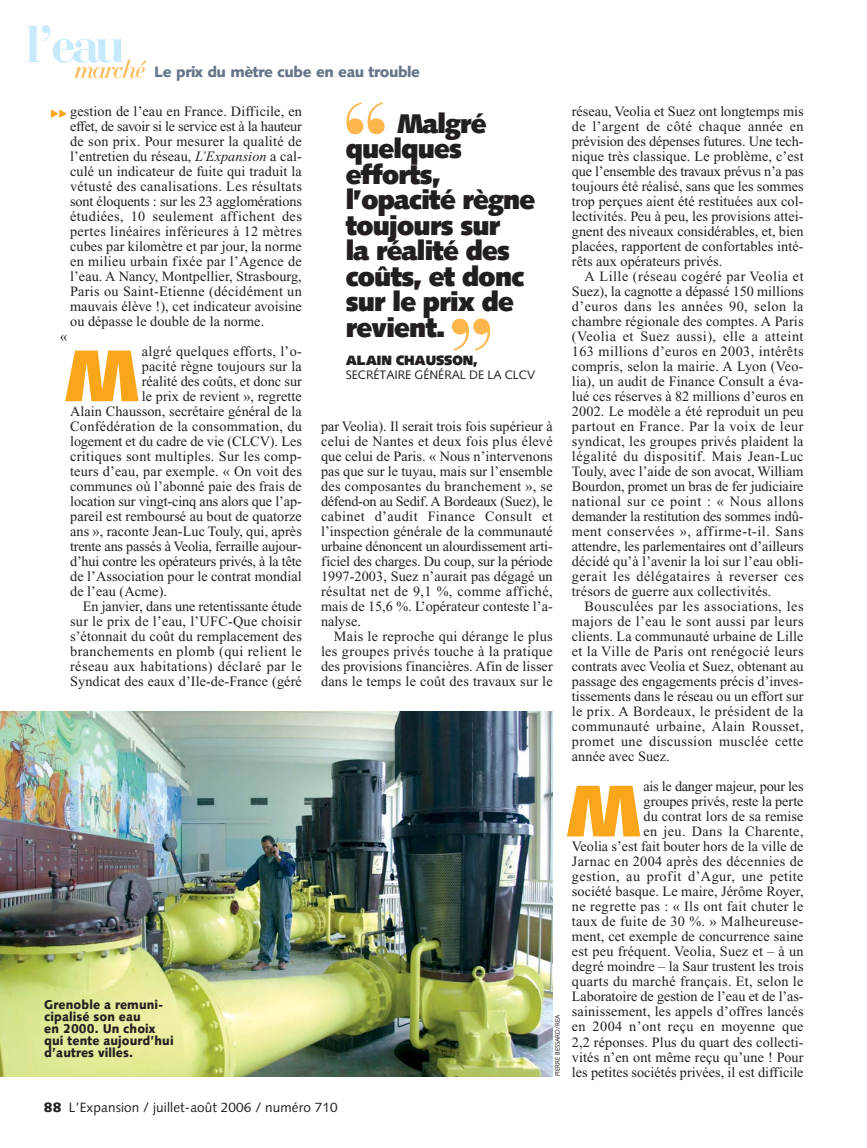
<style>
.page{position:relative;width:867px;height:1148px;background:#fff}
.page>*{position:absolute;margin:0;border:0;box-sizing:border-box;transform-origin:0 0}
.t1{font:700 108px "Bauer Bodoni BT";color:#fcb64c}
.t2{font:900 73.2px "Syntax LT Std";color:#faa61a}
.t3{font:900 27px/25.5px "Syntax LT Std";letter-spacing:-.025em;color:#231f20;scale:.95 1}
.t4{font:900 15px "Syntax LT Std";letter-spacing:-.03em;color:#66758a}
.t5{font:14.25px/15px "Times New Roman";letter-spacing:.005em;color:#231f20;text-align:justify}
.t6{font:14.25px "Times New Roman";letter-spacing:-.015em;color:#231f20}
.t7{font:14.25px "Times New Roman";letter-spacing:.03em;color:#231f20}
.t8{font:13.5px "Syntax LT Std";letter-spacing:.01em;color:#231f20}
.t9{font:900 13.5px "Syntax LT Std";letter-spacing:-.005em;color:#231f20}
.t10{font:900 12.75px/12px "Syntax LT Std";letter-spacing:.005em;color:#231f20;scale:.95 1}
.t11{font:12.3px "Syntax LT Std";letter-spacing:-.005em;color:#231f20}
.t12{font:6.75px "Syntax LT Std";letter-spacing:-.005em;color:#231f20;scale:.95 1}
.s1{font-family:"Bauer Bodoni BT";font-weight:400;font-style:italic;font-size:27px;color:#fcb64c}
.s2{font-style:italic}
.s3{font-weight:900}
</style>
<div class="page">
<img style="left:0;top:711px;width:553px;height:365px">
<p class="t4" style="left:26px;top:66px;width:396px"><sup>l’eau</sup><span class="s1">marché</span> Le prix du mètre cube en eau trouble</p>
<p class="t5" style="left:70px;top:105px;width:233px">gestion de l’eau en France. Difficile, en effet, de savoir si le service est à la hauteur de son prix. Pour mesurer la qualité de l’entretien du réseau, <span class="s2">L’Expansion</span> a cal&shy;culé un indicateur de fuite qui traduit la vétusté des canalisations. Les résultats sont éloquents : sur les 23 agglomérations étudiées, 10 seulement affichent des pertes linéaires inférieures à 12 mètres cubes par kilomètre et par jour, la norme en milieu urbain fixée par l’Agence de l’eau. A Nancy, Montpellier, Strasbourg, Paris ou Saint-Etienne (décidément un mauvais élève !), cet indicateur avoisine ou dépasse le double de la norme.</p>
<h2 class="t2" style="left:65px;top:344px;width:75px">M</h2>
<p class="t5" style="left:142px;top:345px;width:162px">algré quelques efforts, l’o-</p>
<p class="t5" style="left:60px;top:330px;width:9px">«</p>
<p class="t5" style="left:142px;top:360px;width:162px">pacité règne toujours sur la</p>
<p class="t5" style="left:142px;top:375px;width:162px">réalité des coûts, et donc sur</p>
<p class="t5" style="left:142px;top:390px;width:162px">le prix de revient », regrette</p>
<p class="t5" style="left:70px;top:405px;width:233px">Alain Chausson, secrétaire général de la</p>
<p class="t5" style="left:70px;top:420px;width:233px">Confédération de la consommation, du</p>
<p class="t5" style="left:70px;top:435px;width:233px">logement et du cadre de vie (CLCV). Les</p>
<p class="t5" style="left:70px;top:450px;width:233px">critiques sont multiples. Sur les comp-</p>
<p class="t5" style="left:70px;top:465px;width:233px">teurs d’eau, par exemple. « On voit des</p>
<p class="t5" style="left:70px;top:480px;width:233px">communes où l’abonné paie des frais de</p>
<p class="t5" style="left:70px;top:495px;width:233px">location sur vingt-cinq ans alors que l’ap-</p>
<p class="t5" style="left:70px;top:510px;width:233px">pareil est remboursé au bout de quatorze</p>
<p class="t5" style="left:70px;top:525px;width:233px">ans », raconte Jean-Luc Touly, qui, après</p>
<p class="t6" style="left:70px;top:541px;width:233px">trente ans passés à Veolia, ferraille aujour-</p>
<p class="t6" style="left:70px;top:556px;width:233px">d’hui contre les opérateurs privés, à la tête</p>
<p class="t5" style="left:70px;top:570px;width:233px">de l’Association pour le contrat mondial</p>
<p class="t5" style="left:70px;top:585px;width:98px">de l’eau (Acme).</p>
<p class="t5" style="left:83px;top:600px;width:220px">En janvier, dans une retentissante étude</p>
<p class="t5" style="left:70px;top:615px;width:233px">sur le prix de l’eau, l’UFC-Que choisir</p>
<p class="t5" style="left:70px;top:630px;width:233px">s’étonnait du coût du remplacement des</p>
<p class="t7" style="left:70px;top:646px;width:233px">branchements en plomb (qui relient le</p>
<p class="t7" style="left:70px;top:661px;width:233px">réseau aux habitations) déclaré par le</p>
<p class="t5" style="left:70px;top:675px;width:233px">Syndicat des eaux d’Ile-de-France (géré</p>
<p class="t10" style="left:44px;top:999px;width:138px">Grenoble a remuni&shy;cipalisé son eau<br>en 2000. Un choix qui tente aujourd’hui d’autres villes.</p>
<h1 class="t1" style="left:341px;top:105px;width:52px">“</h1>
<p class="t5" style="left:572px;top:105px;width:233px">réseau, Veolia et Suez ont longtemps mis de l’argent de côté chaque année en prévision des dépenses futures. Une tech&shy;nique très classique. Le problème, c’est que l’ensemble des travaux prévus n’a pas toujours été réalisé, sans que les sommes trop perçues aient été restituées aux col&shy;lectivités. Peu à peu, les provisions attei&shy;gnent des niveaux considérables, et, bien placées, rapportent de confortables inté&shy;rêts aux opérateurs privés.</p>
<p class="t5" style="left:572px;top:270px;width:233px;text-indent:13px">A Lille (réseau cogéré par Veolia et Suez), la cagnotte a dépassé 150 millions d’euros dans les années 90, selon la chambre régionale des comptes. A Paris (Veolia et Suez aussi), elle a atteint 163 millions d’euros en 2003, intérêts compris, selon la mairie. A Lyon (Veo&shy;lia), un audit de Finance Consult a éva&shy;lué ces réserves à 82 millions d’euros en 2002. Le modèle a été reproduit un peu partout en France. Par la voix de leur syndicat, les groupes privés plaident la légalité du dispositif. Mais Jean-Luc Touly, avec l’aide de son avocat, William Bourdon, promet un bras de fer judiciaire national sur ce point : « Nous allons demander la restitution des sommes indû&shy;ment conservées », affirme-t-il. Sans attendre, les parlementaires ont d’ailleurs décidé qu’à l’avenir la loi sur l’eau obli&shy;gerait les délégataires à reverser ces trésors de guerre aux collectivités.</p>
<p class="t5" style="left:572px;top:600px;width:233px;text-indent:13px">Bousculées par les associations, les majors de l’eau le sont aussi par leurs clients. La communauté urbaine de Lille et la Ville de Paris ont renégocié leurs contrats avec Veolia et Suez, obtenant au passage des engagements précis d’inves&shy;tissements dans le réseau ou un effort sur le prix. A Bordeaux, le président de la communauté urbaine, Alain Rousset, promet une discussion musclée cette année avec Suez.</p>
<h2 class="t2" style="left:567px;top:779px;width:75px">M</h2>
<h3 class="t3" style="left:346px;top:113px;width:201px;text-indent:52px">Malgré quelques efforts, l’opacité règne toujours sur<br>la réalité des coûts, et donc sur le prix de revient.</h3>
<h1 class="t1" style="left:446px;top:321px;width:52px">”</h1>
<p class="t9" style="left:346px;top:355px;width:134px">ALAIN CHAUSSON,</p>
<p class="t11" style="left:346px;top:369px;width:191px">SECRÉTAIRE GÉNÉRAL DE LA CLCV</p>
<p class="t5" style="left:321px;top:420px;width:233px">par Veolia). Il serait trois fois supérieur à celui de Nantes et deux fois plus élevé que celui de Paris. « Nous n’intervenons pas que sur le tuyau, mais sur l’ensemble des composantes du branchement », se défend-on au Sedif. A Bordeaux (Suez), le cabinet d’audit Finance Consult et l’inspection générale de la communauté urbaine dénoncent un alourdissement arti&shy;ficiel des charges. Du coup, sur la période 1997-2003, Suez n’aurait pas dégagé un résultat net de 9,1 %, comme affiché, mais de 15,6 %. L’opérateur conteste l’a&shy;nalyse.</p>
<p class="t5" style="left:321px;top:630px;width:233px;text-indent:13px">Mais le reproche qui dérange le plus les groupes privés touche à la pratique des provisions financières. Afin de lisser dans le temps le coût des travaux sur le</p>
<p class="t5" style="left:572px;top:780px;width:233px;text-align:right">ais le danger majeur, pour les<br>groupes privés, reste la perte<br>du contrat lors de sa remise<br>en jeu. Dans la Charente,<br>Veolia s’est fait bouter hors de la ville de Jarnac en 2004 après des décennies de gestion, au profit d’Agur, une petite société basque. Le maire, Jérôme Royer, ne regrette pas : « Ils ont fait chuter le taux de fuite de 30 %. » Malheureuse&shy;ment, cet exemple de concurrence saine est peu fréquent. Veolia, Suez et – à un degré moindre – la Saur trustent les trois quarts du marché français. Et, selon le Laboratoire de gestion de l’eau et de l’as&shy;sainissement, les appels d’offres lancés en 2004 n’ont reçu en moyenne que 2,2 réponses. Plus du quart des collecti&shy;vités n’en ont même reçu qu’une ! Pour les petites sociétés privées, il est difficile</p>
<p class="t12" style="left:555px;top:1076px;width:66px;rotate:-90deg">PIERRE BESSARD/REA</p>
<p class="t8" style="left:44px;top:1101px;width:295px"><span class="s3">88</span> L’Expansion / juillet-août 2006 / numéro 710</p>
</div>
